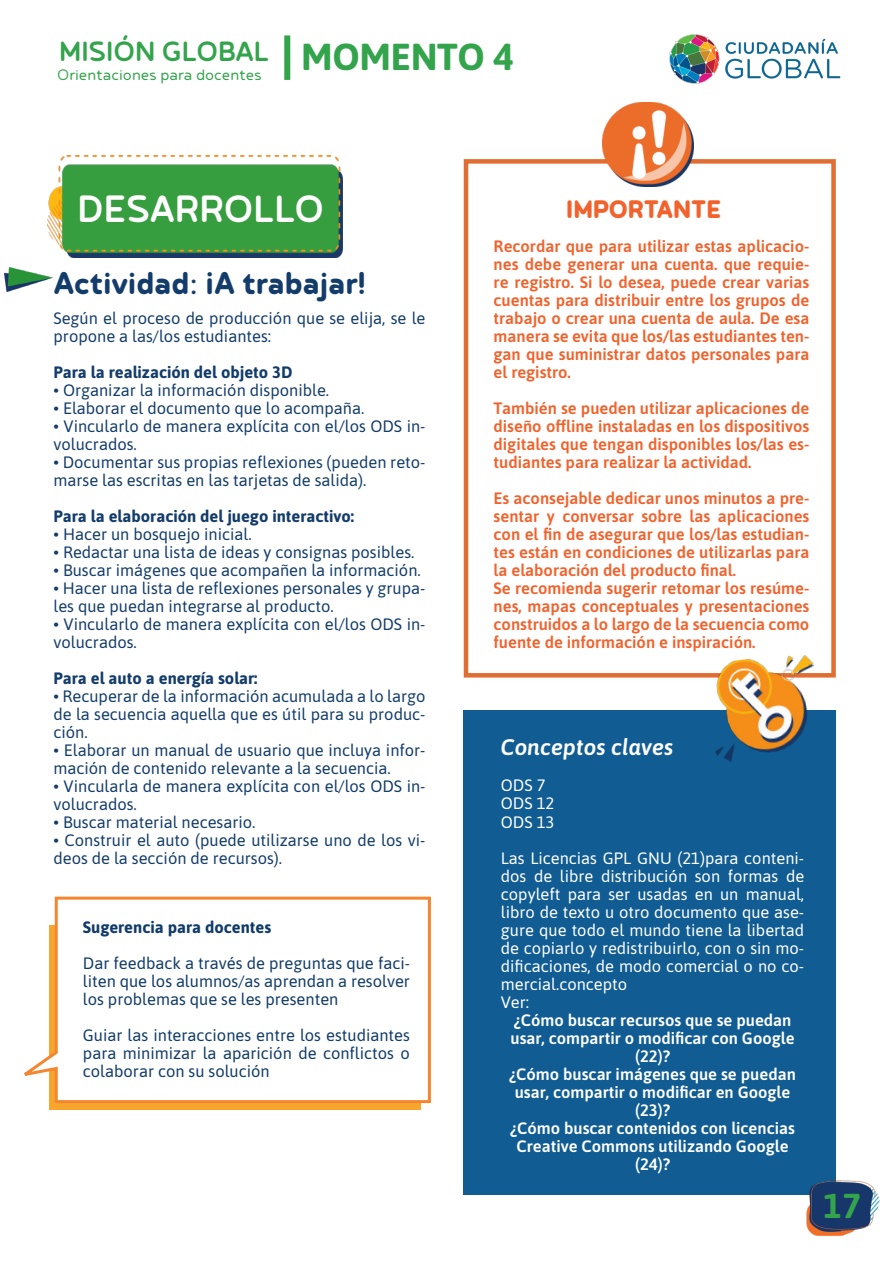
<style>
.page{position:relative;width:893px;height:1263px;background:#fff}
.page>*{position:absolute;margin:0;border:0;box-sizing:border-box;transform-origin:0 0}
.t1{font:500 45px "Betm Rounded";color:#fff}
.t2{font:600 37.5px "Betm Rounded";color:#133c6b}
.t3{font:700 37.5px "Asap";letter-spacing:-.01em;color:#33a44c}
.t4{font:700 34.5px "Asap";color:#33a44c}
.t5{font:500 33px "Betm Rounded";color:#33a44c}
.t6{font:700 30px "Betm Rounded";color:#f2622c}
.t7{font:italic 600 22.5px "Asap";color:#fff}
.t8{font:300 18px "Betm Rounded";color:#33a44c}
.t9{font:16.5px/18px "Asap";color:#133c6b}
.t10{font:600 16.5px/18px "Asap";color:#f2622c;text-align:justify}
.t11{font:16.5px/18px "Asap";color:#fff;text-align:justify}
.t12{font:600 16.5px/18px "Asap";color:#fff;text-align:center}
.t13{font:16.5px/18px "Asap";color:#103b69;text-align:justify}
.t14{font:700 16.5px "Asap";color:#133c6b}
.t15{font:700 16.5px "Asap";color:#103b69}
</style>
<div class="page">
<div style="left:464px;top:710px;width:372px;height:485px;background:#115d93"></div>
<div style="left:49px;top:925px;width:372px;height:184px;background:#f6a62d"></div>
<div style="left:24px;top:896px;width:407px;height:208px;background:#fff"></div>
<img style="left:669px;top:34px;width:172px;height:50px">
<div style="left:284px;top:35px;width:6px;height:45px;background:#33a44c"></div>
<img style="left:806px;top:1180px;width:74px;height:56px">
<img style="left:48px;top:155px;width:295px;height:103px">
<div style="left:464px;top:159px;width:372px;height:518px;border:4px solid #e26d33"></div>
<img style="left:603px;top:102px;width:91px;height:85px">
<img style="left:705px;top:655px;width:119px;height:107px">
<img style="left:4px;top:267px;width:49px;height:24px">
<p class="t5" style="left:59px;top:32px;width:212px">MISIÓN GLOBAL</p>
<p class="t3" style="left:301px;top:31px;width:214px">MOMENTO 4</p>
<p class="t8" style="left:57px;top:64px;width:206px">Orientaciones para docentes</p>
<p class="t1" style="left:78px;top:181px;width:248px">DESARROLLO</p>
<p class="t2" style="left:54px;top:260px;width:314px">Actividad: ¡A trabajar!</p>
<p class="t9" style="left:54px;top:308px;width:374px">Según el proceso de producción que se elija, se le propone a las/los estudiantes:</p>
<p class="t14" style="left:54px;top:361px;width:241px">Para la realización del objeto 3D</p>
<p class="t9" style="left:54px;top:380px;width:277px">• Organizar la información disponible.</p>
<p class="t9" style="left:54px;top:398px;width:312px">• Elaborar el documento que lo acompaña.</p>
<p class="t9" style="left:54px;top:416px;width:374px">• Vincularlo de manera explícita con el/los ODS in&shy;volucrados.</p>
<p class="t9" style="left:54px;top:452px;width:374px">• Documentar sus propias reflexiones (pueden reto&shy;marse las escritas en las tarjetas de salida).</p>
<p class="t14" style="left:54px;top:505px;width:302px">Para la elaboración del juego interactivo:</p>
<p class="t9" style="left:54px;top:524px;width:200px">• Hacer un bosquejo inicial.</p>
<p class="t9" style="left:54px;top:542px;width:362px">• Redactar una lista de ideas y consignas posibles.</p>
<p class="t9" style="left:54px;top:560px;width:369px">• Buscar imágenes que acompañen la información.</p>
<p class="t9" style="left:54px;top:578px;width:374px">• Hacer una lista de reflexiones personales y grupa&shy;les que puedan integrarse al producto.</p>
<p class="t9" style="left:54px;top:614px;width:374px">• Vincularlo de manera explícita con el/los ODS in&shy;volucrados.</p>
<p class="t14" style="left:54px;top:667px;width:206px">Para el auto a energía solar:</p>
<p class="t9" style="left:54px;top:686px;width:374px;text-align:justify">• Recuperar de la información acumulada a lo largo de la secuencia aquella que es útil para su produc&shy;ción.</p>
<p class="t9" style="left:54px;top:740px;width:374px">• Elaborar un manual de usuario que incluya infor&shy;mación de contenido relevante a la secuencia.</p>
<p class="t9" style="left:54px;top:776px;width:374px">• Vincularla de manera explícita con el/los ODS in&shy;volucrados.</p>
<p class="t9" style="left:54px;top:812px;width:203px">• Buscar material necesario.</p>
<p class="t9" style="left:54px;top:830px;width:374px">• Construir el auto (puede utilizarse uno de los vi&shy;deos de la sección de recursos).</p>
<p class="t15" style="left:83px;top:915px;width:190px">Sugerencia para docentes</p>
<p class="t13" style="left:83px;top:953px;width:329px">Dar feedback a través de preguntas que faci&shy;liten que los alumnos/as aprendan a resolver los problemas que se les presenten</p>
<p class="t13" style="left:83px;top:1025px;width:329px">Guiar las interacciones entre los estudiantes para minimizar la aparición de conflictos o colaborar con su solución</p>
<p class="t6" style="left:566px;top:191px;width:157px">IMPORTANTE</p>
<p class="t10" style="left:494px;top:236px;width:317px">Recordar que para utilizar estas aplicacio&shy;nes debe generar una cuenta. que requie&shy;re registro. Si lo desea, puede crear varias cuentas para distribuir entre los grupos de trabajo o crear una cuenta de aula. De esa manera se evita que los/las estudiantes ten&shy;gan que suministrar datos personales para el registro.</p>
<p class="t10" style="left:494px;top:398px;width:317px">También se pueden utilizar aplicaciones de diseño offline instaladas en los dispositivos digitales que tengan disponibles los/las es&shy;tudiantes para realizar la actividad.</p>
<p class="t10" style="left:494px;top:488px;width:317px">Es aconsejable dedicar unos minutos a pre&shy;sentar y conversar sobre las aplicaciones con el fin de asegurar que los/las estudian&shy;tes están en condiciones de utilizarlas para la elaboración del producto final.</p>
<p class="t10" style="left:494px;top:578px;width:317px">Se recomienda sugerir retomar los resúme&shy;nes, mapas conceptuales y presentaciones construidos a lo largo de la secuencia como fuente de información e inspiración.</p>
<p class="t7" style="left:501px;top:732px;width:174px">Conceptos claves</p>
<p class="t11" style="left:501px;top:776px;width:46px">ODS 7</p>
<p class="t11" style="left:501px;top:794px;width:55px">ODS 12</p>
<p class="t11" style="left:501px;top:812px;width:55px">ODS 13</p>
<p class="t11" style="left:501px;top:848px;width:305px">Las Licencias GPL GNU (21)para conteni&shy;dos de libre distribución son formas de copyleft para ser usadas en un manual, libro de texto u otro documento que ase&shy;gure que todo el mundo tiene la libertad de copiarlo y redistribuirlo, con o sin mo&shy;dificaciones, de modo comercial o no co&shy;mercial.concepto</p>
<p class="t11" style="left:501px;top:992px;width:30px">Ver:</p>
<p class="t12" style="left:511px;top:1010px;width:286px">¿Cómo buscar recursos que se puedan usar, compartir o modificar con Google (22)?</p>
<p class="t12" style="left:509px;top:1064px;width:288px">¿Cómo buscar imágenes que se puedan usar, compartir o modificar en Google (23)?</p>
<p class="t12" style="left:510px;top:1118px;width:286px">¿Cómo buscar contenidos con licencias<br>Creative Commons utilizando Google (24)?</p>
<p class="t4" style="left:824px;top:1181px;width:39px">17</p>
</div>
